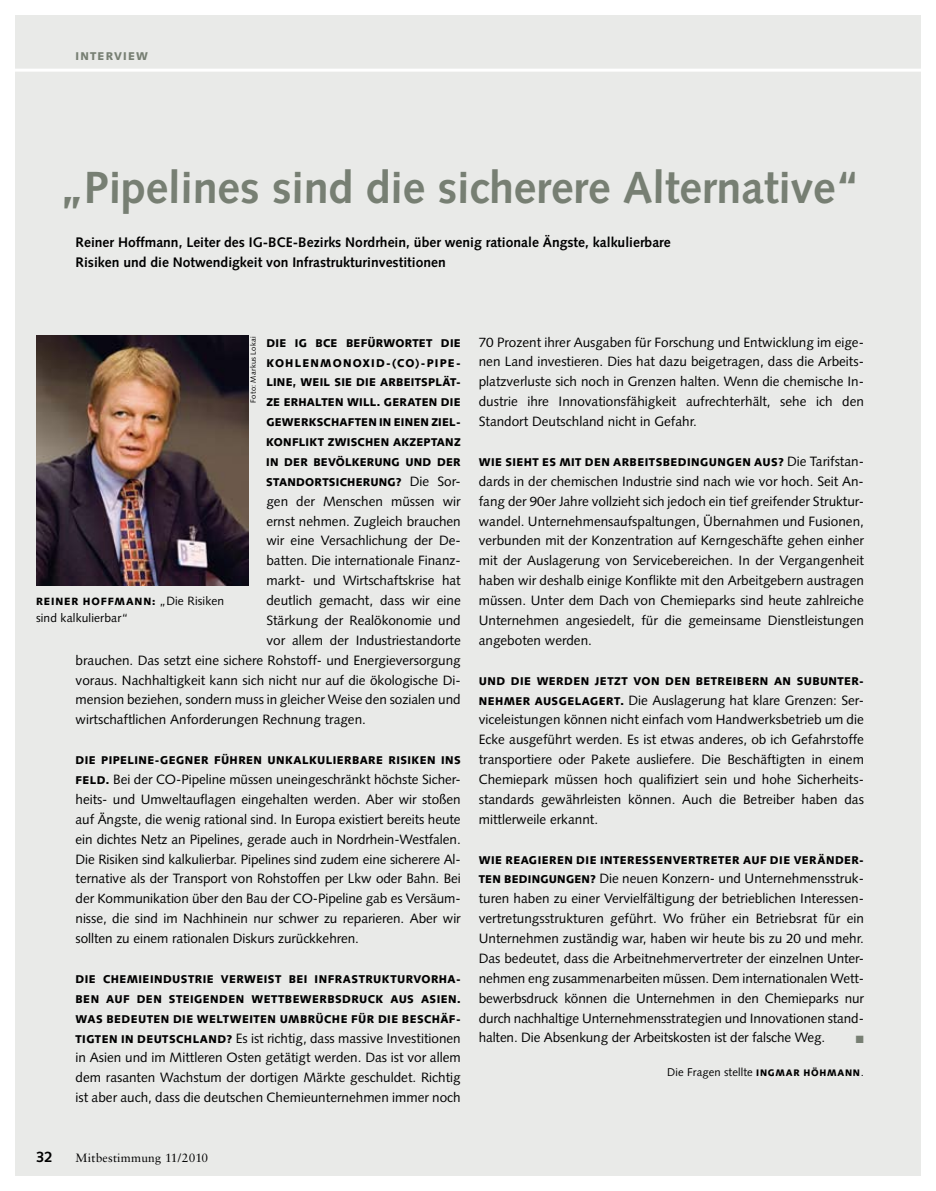
<style>
.page{position:relative;width:936px;height:1191px;background:#fff}
.page>*{position:absolute;margin:0;border:0;box-sizing:border-box;transform-origin:0 0}
.t1{font:700 45px "Syntax LT Pro";letter-spacing:-.005em;color:#777f73}
.t2{font:700 15px "Syntax LT Pro";color:#000}
.t3{font:700 13.8px/19.8px "Syntax LT Pro";color:#000}
.t4{font:13.5px/19.8px "Syntax LT Pro";color:#000;text-align:justify}
.t5{font:12px/16.5px "Syntax LT Pro";letter-spacing:.01em;color:#000}
.t6{font:12px "Sabon LT Pro";letter-spacing:.02em;color:#000}
.t7{font:900 11.25px/20px "Syntax LT Pro";letter-spacing:.04em;color:#000;text-align:justify}
.t8{font:900 11.25px/20px "Syntax LT Pro";letter-spacing:.02em;color:#000}
.t9{font:11.25px "Syntax LT Pro";letter-spacing:.01em;color:#000}
.t10{font:900 11.25px "Syntax LT Pro";color:#777f73}
.t11{font:900 10.5px "Syntax LT Pro";color:#000}
.t12{font:10.5px "Zapf Dingbats";color:#777f73}
.t13{font:7.5px "Syntax LT Pro";letter-spacing:.04em;color:#000}
.s1{font-weight:400;font-size:13.5px}
.s2{font-weight:900;font-size:11.25px}
.s3{font-weight:900;font-size:10.5px}
.s4{font-weight:900;font-size:9.45px}
</style>
<div class="page">
<div style="left:15px;top:15px;width:905px;height:1161px;background:#e9eae8"></div>
<hr style="left:15px;top:69px;width:920px;height:3px;background:#fff">
<img style="left:36px;top:336px;width:212px;height:249px">
<p class="t10" style="left:76px;top:49px;width:24px">INTERV</p>
<p class="t10" style="left:123px;top:49px;width:26px">IEW</p>
<h1 class="t1" style="left:59px;top:161px;width:802px">„Pipelines sind die sicherere Alternative“</h1>
<p class="t3" style="left:76px;top:232px;width:596px">Reiner Hoffmann, Leiter des IG-BCE-Bezirks Nordrhein, über wenig rationale Ängste, kalkulierbare<br>Risiken und die Notwendigkeit von Infrastrukturinvestitionen</p>
<p class="t13" style="left:249px;top:403px;width:68px;rotate:-90deg">Foto: Markus Lokai</p>
<p class="t7" style="left:266px;top:333px;width:65px">DIE IG BCE</p>
<p class="t7" style="left:346px;top:333px;width:116px">BEFÜRWORTET DI E</p>
<p class="t7" style="left:266px;top:352px;width:56px">KOH LENMONO</p>
<p class="t7" style="left:266px;top:352px;width:196px;text-indent:97px">XID -(CO)-PIPE-LIN E, WEIL SIE DI E ARBEITSPLÄT-ZE ERHALTEN WI LL. GERATEN DI E GEWERKSCHAFTEN IN EIN EN ZI EL-KONF</p>
<p class="t8" style="left:266px;top:432px;width:196px;text-indent:32px">LIKT ZWISCHEN AKZEPTANZ<br>IN DER BEVÖLKERUNG UND</p>
<p class="t7" style="left:437px;top:452px;width:25px">DER</p>
<p class="t7" style="left:266px;top:472px;width:31px">STANDO</p>
<p class="t8" style="left:314px;top:472px;width:148px">RTSICH ERUN G? <span class="s1">Die Sor-</span></p>
<p class="t4" style="left:266px;top:491px;width:196px">gen der Menschen müssen wir</p>
<p class="t4" style="left:266px;top:511px;width:196px">ernst nehmen. Zugleich brauchen</p>
<p class="t4" style="left:266px;top:531px;width:196px">wir eine Versachlichung der De-</p>
<p class="t4" style="left:266px;top:551px;width:196px">batten. Die internationale Finanz-</p>
<p class="t4" style="left:266px;top:570px;width:196px">markt- und Wirtschaftskrise hat</p>
<p class="t4" style="left:266px;top:590px;width:196px">deutlich gemacht, dass wir eine</p>
<p class="t4" style="left:266px;top:610px;width:196px">Stärkung der Realökonomie und</p>
<p class="t4" style="left:266px;top:630px;width:196px">vor allem der Industriestandorte</p>
<p class="t4" style="left:76px;top:650px;width:386px">brauchen. Das setzt eine sichere Rohstoff- und Energieversorgung</p>
<p class="t4" style="left:76px;top:670px;width:386px">voraus. Nachhaltigkeit kann sich nicht nur auf die ökologische Di-</p>
<p class="t4" style="left:76px;top:690px;width:386px">mension beziehen, sondern muss in gleicher Weise den sozialen und</p>
<p class="t4" style="left:76px;top:710px;width:292px">wirtschaftlichen Anforderungen Rechnung tragen.</p>
<p class="t7" style="left:76px;top:750px;width:147px">DIE PIPELINE-GEGNER FÜH</p>
<p class="t7" style="left:238px;top:750px;width:39px">REN UNK</p>
<p class="t7" style="left:293px;top:750px;width:169px">ALKU LIERBARE RISIKEN INS</p>
<p class="t4" style="left:76px;top:769px;width:387px"><span class="s2">FELD .</span> Bei der CO-Pipeline müssen uneingeschränkt höchste Sicher&shy;heits- und Umweltauflagen eingehalten werden. Aber wir stoßen auf Ängste, die wenig rational sind. In Europa existiert bereits heute ein dichtes Netz an Pipelines, gerade auch in Nordrhein-Westfalen.<br>Die Risiken sind kalkulierbar. Pipelines sind zudem eine sicherere Al&shy;ternative als der Transport von Rohstoffen per Lkw oder Bahn. Bei der Kommunikation über den Bau der CO-Pipeline gab es Versäum&shy;nisse, die sind im Nachhinein nur schwer zu reparieren. Aber wir sollten zu einem rationalen Diskurs zurückkehren.</p>
<p class="t7" style="left:76px;top:969px;width:83px">DIE CHEMIEINDU</p>
<p class="t7" style="left:181px;top:969px;width:281px">STRIE VERWEIST BEI INF RASTRUKTURVO RHA-</p>
<p class="t7" style="left:76px;top:988px;width:47px">BEN AUF</p>
<p class="t5" style="left:36px;top:593px;width:190px;text-indent:90px"><span class="s3">ANN :</span> „Die Risiken sind kalkulierbar“</p>
<p class="t11" style="left:36px;top:595px;width:65px">REINER HOFFM</p>
<p class="t7" style="left:76px;top:988px;width:386px;text-align:right">DEN STEIGENDEN WETTBEWERBSDRUCK AUS ASIEN.<br>WAS BEDEUTEN DI E WELTWEITEN UMBRÜCHE FÜ R DI E BESCHÄF-</p>
<p class="t4" style="left:76px;top:1028px;width:387px"><span class="s2">TI GTEN IN DEUTSCH LAND?</span> Es ist richtig, dass massive Investitionen in Asien und im Mittleren Osten getätigt werden. Das ist vor allem dem rasanten Wachstum der dortigen Märkte geschuldet. Richtig ist aber auch, dass die deutschen Chemieunternehmen immer noch</p>
<p class="t4" style="left:479px;top:332px;width:386px">70 Prozent ihrer Ausgaben für Forschung und Entwicklung im eige&shy;nen Land investieren. Dies hat dazu beigetragen, dass die Arbeits&shy;platzverluste sich noch in Grenzen halten. Wenn die chemische In&shy;dustrie ihre Innovationsfähigkeit aufrechterhält, sehe ich den Standort Deutschland nicht in Gefahr.</p>
<p class="t7" style="left:479px;top:452px;width:207px">WIE SIEHT ES MIT DEN ARBEITSBEDIN</p>
<p class="t4" style="left:479px;top:451px;width:386px;text-align:left;text-indent:221px"><span class="s2">GUN GEN AU S?</span> Die Tarifstan&shy;dards in der chemischen Industrie sind nach wie vor hoch. Seit An&shy;fang der 90er Jahre vollzieht sich jedoch ein tief greifender Struktur&shy;wandel. Unternehmensaufspaltungen, Übernahmen und Fusionen, verbunden mit der Konzentration auf Kerngeschäfte gehen einher mit der Auslagerung von Servicebereichen. In der Vergangenheit haben wir deshalb einige Konflikte mit den Arbeitgebern austragen müssen. Unter dem Dach von Chemieparks sind heute zahlreiche Unternehmen angesiedelt, für die gemeinsame Dienstleistungen angeboten werden.</p>
<p class="t7" style="left:479px;top:670px;width:18px">UND</p>
<p class="t7" style="left:511px;top:670px;width:140px">DI E WERDEN JETZT VON</p>
<p class="t7" style="left:665px;top:670px;width:141px">DEN BETREIBERN AN SUBUN</p>
<p class="t7" style="left:837px;top:670px;width:28px">TER-</p>
<p class="t4" style="left:478px;top:690px;width:386px"><span class="s2">N EHM ER AU SGELAGERT.</span> Die Auslagerung hat klare Grenzen: Ser&shy;viceleistungen können nicht einfach vom Handwerksbetrieb um die Ecke ausgeführt werden. Es ist etwas anderes, ob ich Gefahrstoffe transportiere oder Pakete ausliefere. Die Beschäftigten in einem Chemiepark müssen hoch qualifiziert sein und hohe Sicherheits&shy;standards gewährleisten können. Auch die Betreiber haben das mittlerweile erkannt.</p>
<p class="t7" style="left:478px;top:849px;width:386px">WIE REAGIEREN DI E INTERESSENVERTRETER AUF DI E VERÄND ER-<br>TEN BEDIN</p>
<p class="t4" style="left:479px;top:869px;width:386px;text-indent:62px"><span class="s2">GUNGEN?</span> Die neuen Konzern- und Unternehmensstruk&shy;turen haben zu einer Vervielfältigung der betrieblichen Interessen&shy;vertretungsstrukturen geführt. Wo früher ein Betriebsrat für ein Unternehmen zuständig war, haben wir heute bis zu 20 und mehr.<br>Das bedeutet, dass die Arbeitnehmervertreter der einzelnen Unter&shy;nehmen eng zusammenarbeiten müssen. Dem internationalen Wett&shy;bewerbsdruck können die Unternehmen in den Chemieparks nur durch nachhaltige Unternehmensstrategien und Innovationen stand&shy;halten. Die Absenkung der Arbeitskosten ist der falsche Weg.</p>
<p class="t12" style="left:855px;top:1034px;width:9px">■</p>
<p class="t9" style="left:667px;top:1065px;width:198px">Die Fragen stellte <span class="s4">ING MAR HÖHMANN</span>.</p>
<p class="t2" style="left:36px;top:1147px;width:18px">32</p>
<p class="t6" style="left:76px;top:1150px;width:134px">Mitbestimmung 11/2010</p>
</div>
